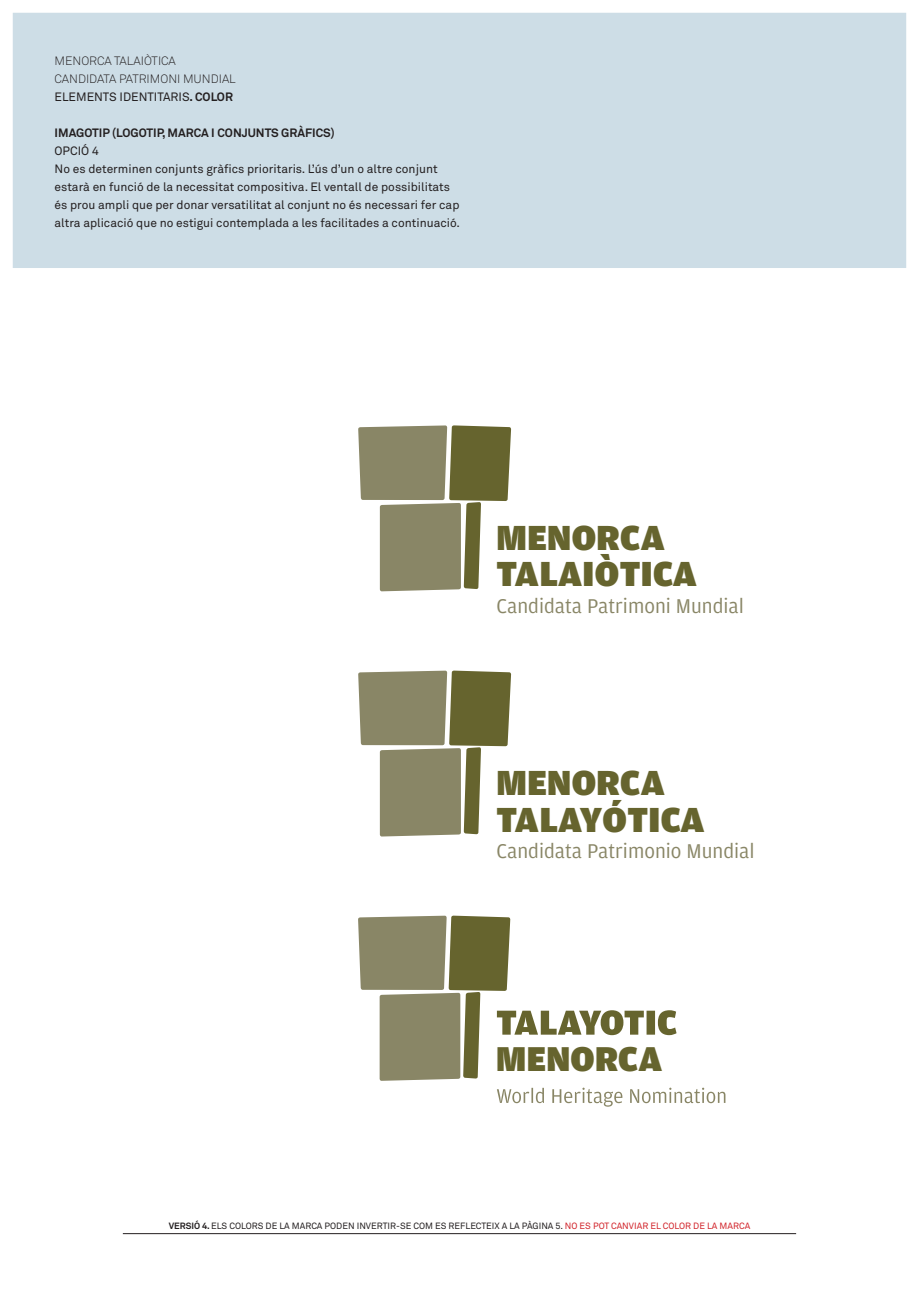
<style>
.page{position:relative;width:919px;height:1289px;background:#fff}
.page>*{position:absolute;margin:0;border:0;box-sizing:border-box;transform-origin:0 0}
.t1{font:900 36.9px/36.6px "Amplitude";letter-spacing:.01em;color:#66642e}
.t2{font:900 36.6px "Amplitude";letter-spacing:.01em;color:#66642e}
.t3{font:21.15px "Amplitude";color:#898666}
.t4{font:12px/18px "Akkurat";color:#231f20}
.t5{font:300 12px/18px "Akkurat";color:#231f20}
.t6{font:700 12px "Akkurat";color:#231f20}
.t7{font:9px "Akkurat";color:#231f20}
.s1{font-weight:400}
.s2{font-weight:700}
.s3{color:#d1232a}
</style>
<div class="page">
<div style="left:14px;top:14px;width:891px;height:253px;background:#cddde6"></div>
<div style="left:13px;top:13px;width:893px;height:255px;border:2px solid #cddde6"></div>
<hr style="left:123px;top:1233px;width:673px;height:1px;background:#231f20">
<svg style="left:358px;top:670px;width:153px;height:166px"></svg>
<svg style="left:358px;top:425px;width:153px;height:166px"></svg>
<svg style="left:497px;top:1087px;width:228px;height:19px"></svg>
<svg style="left:358px;top:915px;width:318px;height:166px"></svg>
<p class="t5" style="left:55px;top:51px;width:183px">MENORCA TALAIÒTICA<br>CANDIDATA PATRIMONI MUNDIAL<br><span class="s1">ELEMENTS IDENTITARIS</span><span class="s2">. COLOR</span></p>
<p class="t6" style="left:55px;top:125px;width:282px">IMAGOTIP (LOGOTIP, MARCA I CONJUNTS GRÀFICS)</p>
<p class="t4" style="left:55px;top:142px;width:407px">OPCIÓ 4<br>No es determinen conjunts gràfics prioritaris. L’ús d’un o altre conjunt estarà en funció de la necessitat compositiva. El ventall de possibilitats és prou ampli que per donar versatilitat al conjunt no és necessari fer cap altra aplicació que no estigui contemplada a les facilitades a continuació.</p>
<h1 class="t1" style="left:496px;top:519px;width:202px">MENORCA<br>TALAIÒTICA</h1>
<h3 class="t3" style="left:496px;top:594px;width:249px">Candidata Patrimoni Mundial</h3>
<h1 class="t1" style="left:496px;top:764px;width:209px">MENORCA<br>TALAYÓTICA</h1>
<h3 class="t3" style="left:496px;top:839px;width:259px">Candidata Patrimonio Mundial</h3>
<h2 class="t2" style="left:496px;top:1038px;width:167px">MENORCA</h2>
<h1 class="t1" style="left:496px;top:1046px;width:183px">TALAYOTIC</h1>
<p class="t7" style="left:169px;top:1220px;width:583px"><span class="s2">VERSIÓ 4.</span> ELS COLORS DE LA MARCA PODEN INVERTIR-SE COM ES REFLECTEIX A LA PÀGINA 5. <span class="s3">NO ES POT CANVIAR EL COLOR DE LA MARCA</span></p>
</div>
